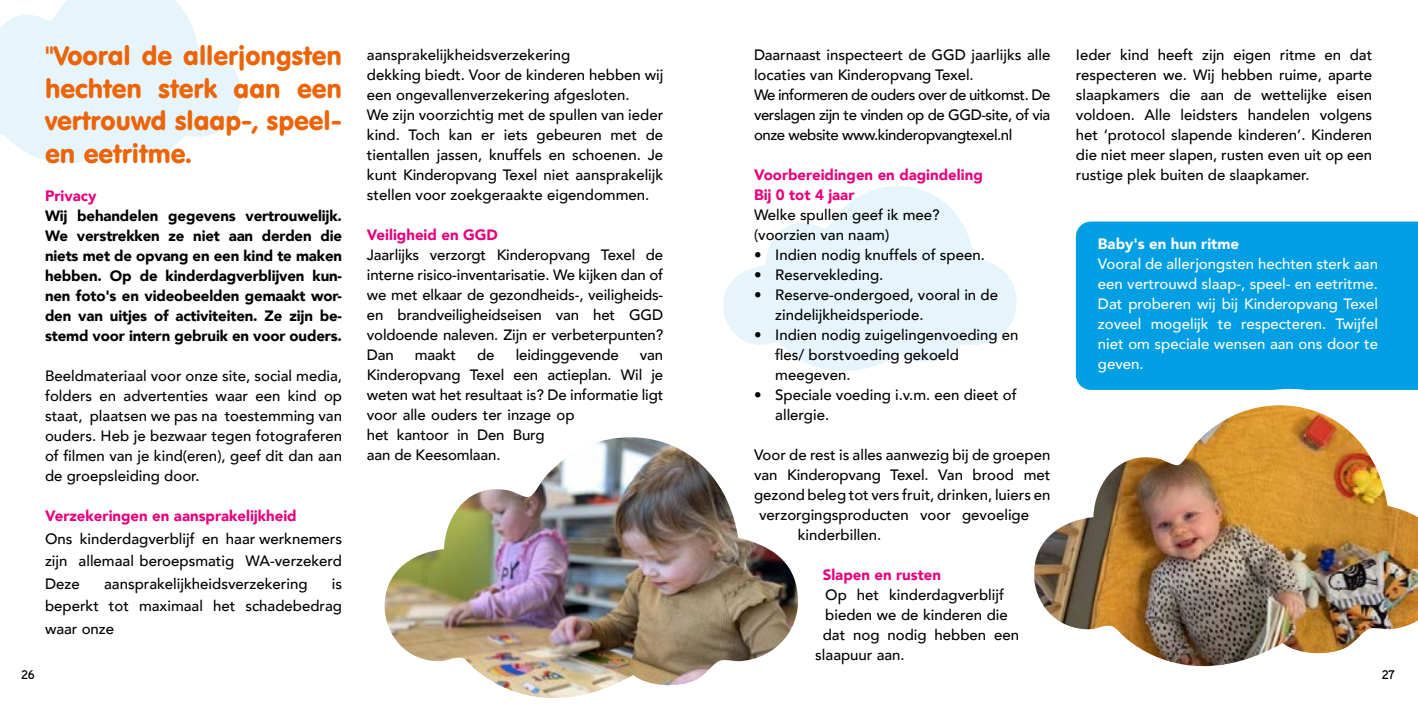
<style>
.page{position:relative;width:1418px;height:709px;background:#fff}
.page>*{position:absolute;margin:0;border:0;box-sizing:border-box;transform-origin:0 0}
.t1{font:26.25px/32.5px "VAG Rounded BT";color:#ec6408;text-align:justify}
.t2{font:500 15px/20px "Avenir";color:#000}
.t3{font:900 15px/20px "Avenir";letter-spacing:-.01em;color:#000;text-align:justify}
.t4{font:500 15px/20px "Avenir";color:#fff;text-align:justify}
.t5{font:500 15px/20px "Avenir";letter-spacing:-.03em;color:#000}
.t6{font:900 15px/20px "Avenir";color:#e6007d}
.t7{font:900 15px "Avenir";color:#fff}
.t8{font:700 12.5px "Aaux Pro";color:#000}
</style>
<div class="page">
<div style="left:1075px;top:221px;width:342px;height:163px;background:#009fe3"></div>
<svg style="left:723px;top:186px;width:294px;height:185px;fill:#e6f4fb"></svg>
<svg style="left:0;top:0;width:241px;height:163px;fill:#e6f4fb"></svg>
<img style="left:384px;top:437px;width:414px;height:261px">
<svg style="left:1079px;top:384px;width:338px;height:6px;background:#07a1e3"></svg>
<img style="left:1034px;top:405px;width:383px;height:262px">
<h1 class="t1" style="left:45px;top:39px;width:298px">"Vooral de allerjongsten hechten sterk aan een vertrouwd slaap-, speel&shy;en eetritme.</h1>
<p class="t6" style="left:45px;top:185px;width:53px">Privacy</p>
<p class="t3" style="left:45px;top:205px;width:298px">Wij behandelen gegevens vertrouwelijk.<br>We verstrekken ze niet aan derden die niets met de opvang en een kind te maken hebben. Op de kinderdagverblijven kun&shy;nen foto's en videobeelden gemaakt wor&shy;den van uitjes of activiteiten. Ze zijn be&shy;stemd voor intern gebruik en voor ouders.</p>
<p class="t2" style="left:45px;top:365px;width:298px;text-align:justify">Beeldmateriaal voor onze site, social media, folders en advertenties waar een kind op staat, plaatsen we pas na toestemming van ouders. Heb je bezwaar tegen fotograferen of filmen van je kind(eren), geef dit dan aan de groepsleiding door.</p>
<p class="t6" style="left:45px;top:505px;width:253px">Verzekeringen en aansprakelijkheid</p>
<p class="t2" style="left:45px;top:526px;width:298px;line-height:22.5px;text-align:justify">Ons kinderdagverblijf en haar werknemers zijn allemaal beroepsmatig WA-verzekerd Deze</p>
<p class="t2" style="left:104px;top:572px;width:205px">aansprakelijkheidsverzekering</p>
<p class="t2" style="left:45px;top:571px;width:298px;line-height:22.5px;text-align:justify;text-indent:287px">is beperkt tot maximaal het schadebedrag waar onze</p>
<p class="t2" style="left:367px;top:44px;width:298px">aansprakelijkheidsverzekering<br>dekking biedt. Voor de kinderen hebben wij een ongevallenverzekering afgesloten.<br>We zijn voorzichtig met de spullen van ieder kind. Toch kan er iets gebeuren met de tientallen jassen, knuffels en schoenen. Je kunt Kinderopvang Texel niet aansprakelijk stellen voor zoekgeraakte eigendommen.</p>
<p class="t6" style="left:367px;top:224px;width:132px">Veiligheid en GGD</p>
<p class="t2" style="left:367px;top:244px;width:298px;text-align:justify">Jaarlijks verzorgt Kinderopvang Texel de interne risico-inventarisatie. We kijken dan of we met elkaar de gezondheids-, veiligheids&shy;en brandveiligheidseisen van het GGD voldoende naleven. Zijn er verbeterpunten?<br>Dan</p>
<p class="t2" style="left:415px;top:344px;width:43px">maakt</p>
<p class="t2" style="left:477px;top:344px;width:19px">de</p>
<p class="t2" style="left:515px;top:344px;width:105px">leidinggevende</p>
<p class="t2" style="left:367px;top:344px;width:298px;text-indent:273px">van<br>Kinderopvang Texel een actieplan. Wil je weten wat het resultaat is? De informatie ligt voor alle ouders ter inzage op<br>het kantoor in Den Burg<br>aan de Keesomlaan.</p>
<p class="t5" style="left:754px;top:44px;width:298px">Daarnaast inspecteert de GGD jaarlijks alle locaties van Kinderopvang Texel.<br>We informeren de ouders over de uitkomst. De verslagen zijn te vinden op de GGD-site, of via onze website www.kinderopvangtexel.nl</p>
<p class="t6" style="left:754px;top:164px;width:230px">Voorbereidingen en dagindeling<br>Bij 0 tot 4 jaar</p>
<p class="t2" style="left:754px;top:204px;width:187px">Welke spullen geef ik mee? (voorzien van naam)</p>
<p class="t2" style="left:754px;top:244px;width:232px">• Indien nodig knuffels of speen.</p>
<p class="t2" style="left:754px;top:264px;width:131px">• Reservekleding.</p>
<p class="t2" style="left:775px;top:284px;width:224px;text-indent:-21px">• Reserve-ondergoed, vooral in de zindelijkheidsperiode.</p>
<p class="t2" style="left:775px;top:324px;width:245px;text-indent:-21px">• Indien nodig zuigelingenvoeding en fles/ borstvoeding gekoeld meegeven.</p>
<p class="t2" style="left:775px;top:384px;width:243px;text-indent:-21px">• Speciale voeding i.v.m. een dieet of allergie.</p>
<p class="t2" style="left:754px;top:444px;width:298px">Voor de rest is alles aanwezig bij de groepen</p>
<p class="t2" style="left:754px;top:464px;width:298px">van Kinderopvang Texel. Van brood met</p>
<p class="t2" style="left:754px;top:484px;width:298px">gezond beleg tot vers fruit, drinken, luiers en</p>
<p class="t2" style="left:759px;top:504px;width:271px">verzorgingsproducten voor gevoelige</p>
<p class="t2" style="left:797px;top:524px;width:85px">kinderbillen.</p>
<p class="t6" style="left:822px;top:564px;width:120px">Slapen en rusten</p>
<p class="t2" style="left:825px;top:584px;width:180px">Op het kinderdagverblijf</p>
<p class="t2" style="left:825px;top:604px;width:184px">bieden we de kinderen die</p>
<p class="t2" style="left:822px;top:624px;width:198px">dat nog nodig hebben een</p>
<p class="t2" style="left:815px;top:644px;width:91px">slaapuur aan.</p>
<p class="t2" style="left:1075px;top:44px;width:298px;text-align:justify">Ieder kind heeft zijn eigen ritme en dat respecteren we. Wij hebben ruime, aparte slaapkamers die aan de wettelijke eisen voldoen. Alle leidsters handelen volgens het ‘protocol slapende kinderen’. Kinderen die niet meer slapen, rusten even uit op een rustige plek buiten de slaapkamer.</p>
<p class="t7" style="left:1097px;top:231px;width:143px">Baby's en hun ritme</p>
<p class="t4" style="left:1097px;top:253px;width:282px">Vooral de allerjongsten hechten sterk aan een vertrouwd slaap-, speel- en eetritme.<br>Dat proberen wij bij Kinderopvang Texel zoveel mogelijk te respecteren. Twijfel niet om speciale wensen aan ons door te geven.</p>
<p class="t8" style="left:21px;top:666px;width:15px">26</p>
<p class="t8" style="left:1381px;top:666px;width:15px">27</p>
</div>
